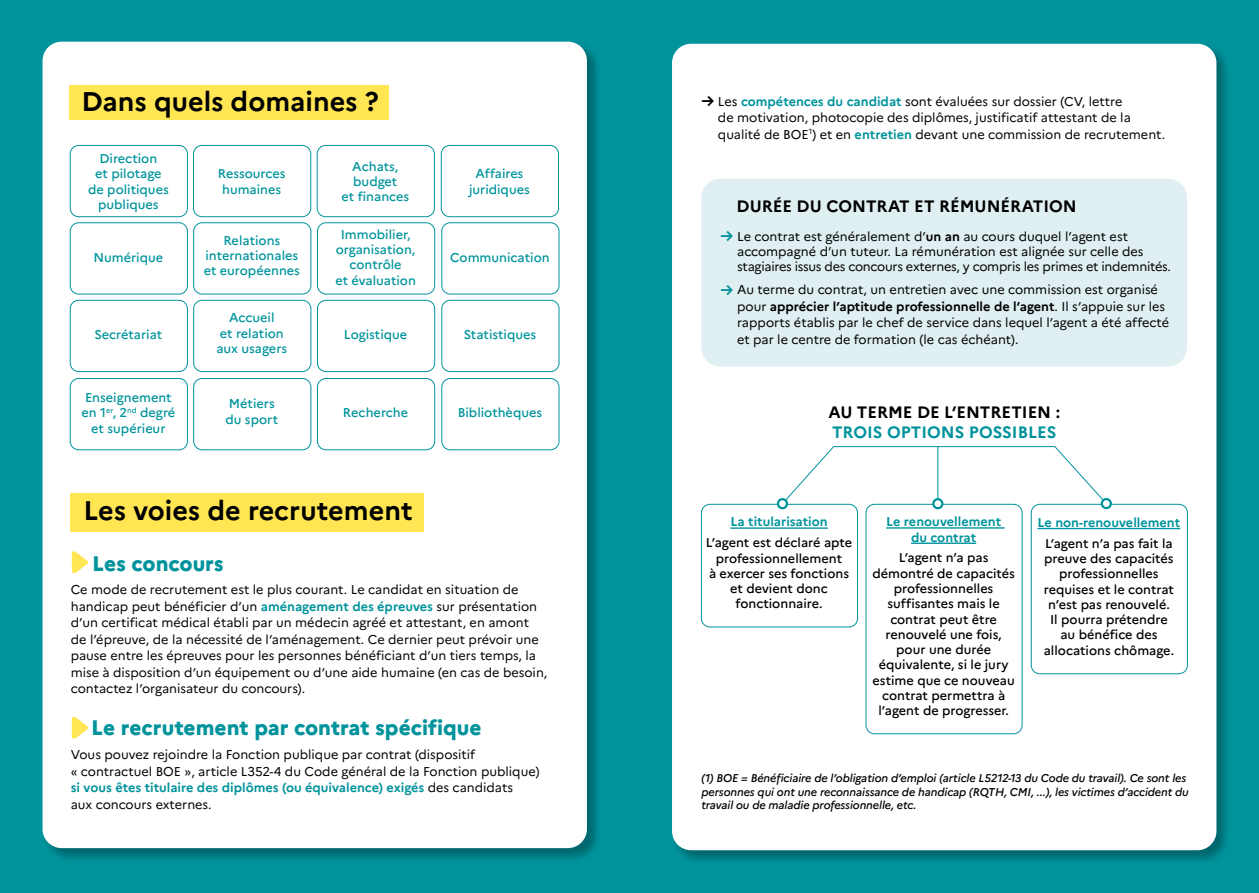
<style>
.page{position:relative;width:1259px;height:893px;background:#00939c}
.page>*{position:absolute;margin:0;border:0;box-sizing:border-box;transform-origin:0 0}
.t1{font:700 27px "Marianne";color:#000}
.t2{font:800 21px "Marianne";color:#00939c}
.t3{font:700 16.5px "Marianne";color:#000}
.t4{font:700 16.5px "Marianne";color:#00939c}
.t5{font:12.75px/16.5px "Marianne";color:#000}
.t6{font:500 12.75px/15.3px "Marianne";color:#000;text-align:center}
.t7{font:500 12.75px/15.3px "Marianne";color:#00949c;text-align:center}
.t8{font:700 12.75px/15.3px "Marianne";color:#00949c;text-align:center}
.t9{font:italic 500 11.25px/13.5px "Marianne";letter-spacing:-.01em;color:#000}
.s1{font-weight:700;color:#00939c}
.s2{font-weight:700;font-size:16.5px}
.s3{font-weight:700;font-size:16.5px;color:#00939c}
.s4{font-weight:700}
</style>
<div class="page">
<div style="left:42px;top:41px;width:559px;height:822px;background:#000;opacity:.3"></div>
<div style="left:43px;top:42px;width:544px;height:806px;background:#fff;border-radius:19px"></div>
<div style="left:671px;top:43px;width:560px;height:822px;background:#000;opacity:.3"></div>
<div style="left:672px;top:44px;width:544px;height:806px;background:#fff;border-radius:19px"></div>
<div style="left:70px;top:85px;width:319px;height:34px;background:#ffe652"></div>
<div style="left:71px;top:493px;width:353px;height:39px;background:#ffe652"></div>
<div style="left:70px;top:145px;width:118px;height:72px;border:1px solid #00949c;border-radius:9px"></div>
<div style="left:70px;top:222px;width:118px;height:72px;border:1px solid #00949c;border-radius:9px"></div>
<div style="left:70px;top:300px;width:118px;height:72px;border:1px solid #00949c;border-radius:9px"></div>
<div style="left:70px;top:378px;width:118px;height:72px;border:1px solid #00949c;border-radius:9px"></div>
<div style="left:193px;top:145px;width:118px;height:72px;border:1px solid #00949c;border-radius:9px"></div>
<div style="left:193px;top:222px;width:118px;height:72px;border:1px solid #00949c;border-radius:9px"></div>
<div style="left:193px;top:300px;width:118px;height:72px;border:1px solid #00949c;border-radius:9px"></div>
<div style="left:193px;top:378px;width:118px;height:72px;border:1px solid #00949c;border-radius:9px"></div>
<div style="left:317px;top:145px;width:118px;height:72px;border:1px solid #00949c;border-radius:9px"></div>
<div style="left:317px;top:222px;width:118px;height:72px;border:1px solid #00949c;border-radius:9px"></div>
<div style="left:317px;top:300px;width:118px;height:72px;border:1px solid #00949c;border-radius:9px"></div>
<div style="left:317px;top:378px;width:118px;height:72px;border:1px solid #00949c;border-radius:9px"></div>
<div style="left:441px;top:145px;width:118px;height:72px;border:1px solid #00949c;border-radius:9px"></div>
<div style="left:441px;top:222px;width:118px;height:72px;border:1px solid #00949c;border-radius:9px"></div>
<div style="left:441px;top:300px;width:118px;height:72px;border:1px solid #00949c;border-radius:9px"></div>
<div style="left:441px;top:378px;width:118px;height:72px;border:1px solid #00949c;border-radius:9px"></div>
<hr style="left:730px;top:527px;width:97px;height:2px;background:#00949c">
<div style="left:701px;top:504px;width:157px;height:123px;border:1px solid #00949c;border-radius:9px"></div>
<hr style="left:886px;top:527px;width:118px;height:2px;background:#00949c">
<hr style="left:911px;top:543px;width:65px;height:1px;background:#00949c">
<div style="left:865px;top:504px;width:157px;height:230px;border:1px solid #00949c;border-radius:9px"></div>
<hr style="left:1037px;top:528px;width:143px;height:1px;background:#00949c">
<div style="left:1031px;top:504px;width:156px;height:170px;border:1px solid #00949c;border-radius:9px"></div>
<div style="left:777px;top:500px;width:9px;height:7px;background:#fff;border-radius:50%"></div>
<div style="left:933px;top:500px;width:9px;height:7px;background:#fff;border-radius:50%"></div>
<svg style="left:1102px;top:500px;width:10px;height:7px"></svg>
<svg style="left:785px;top:446px;width:319px;height:55px"></svg>
<div style="left:777px;top:498px;width:11px;height:11px;border:2px solid #00939c;border-radius:50%"></div>
<div style="left:1100px;top:498px;width:12px;height:11px;border:2px solid #00939c;border-radius:50%"></div>
<hr style="left:937px;top:447px;width:1px;height:52px;background:#00939c">
<div style="left:932px;top:498px;width:11px;height:11px;border:2px solid #00939c;border-radius:50%"></div>
<svg style="left:72px;top:551px;width:16px;height:23px"></svg>
<svg style="left:72px;top:716px;width:16px;height:23px"></svg>
<div style="left:701px;top:179px;width:486px;height:188px;background:#e0eff1;border-radius:19px"></div>
<h1 class="t1" style="left:81px;top:85px;width:299px">Dans quels domaines ?</h1>
<p class="t7" style="left:88px;top:151px;width:82px">Direction<br>et pilotage de politiques publiques</p>
<p class="t7" style="left:93px;top:249px;width:71px">Numérique</p>
<p class="t7" style="left:94px;top:327px;width:69px">Secrétariat</p>
<p class="t7" style="left:81px;top:390px;width:95px">Enseignement en 1<sup>er</sup>, 2<sup>nd</sup> degré et supérieur</p>
<p class="t7" style="left:218px;top:166px;width:69px">Ressources humaines</p>
<p class="t7" style="left:204px;top:233px;width:98px">Relations internationales et européennes</p>
<p class="t7" style="left:216px;top:310px;width:72px">Accueil<br>et relation aux usagers</p>
<p class="t7" style="left:225px;top:396px;width:54px;text-align:left">Métiers du sport</p>
<p class="t7" style="left:341px;top:158px;width:69px">Achats, budget<br>et finances</p>
<p class="t7" style="left:335px;top:227px;width:82px">Immobilier, organisation, contrôle<br>et évaluation</p>
<p class="t7" style="left:344px;top:327px;width:65px">Logistique</p>
<p class="t7" style="left:343px;top:405px;width:67px">Recherche</p>
<h1 class="t1" style="left:84px;top:494px;width:330px">Les voies de recrutement</h1>
<h2 class="t2" style="left:92px;top:551px;width:133px">Les concours</h2>
<p class="t7" style="left:469px;top:166px;width:62px">Affaires juridiques</p>
<p class="t7" style="left:450px;top:249px;width:101px">Communication</p>
<p class="t7" style="left:464px;top:327px;width:74px">Statistiques</p>
<p class="t7" style="left:458px;top:405px;width:86px">Bibliothèques</p>
<p class="t5" style="left:71px;top:581px;width:478px">Ce mode de recrutement est le plus courant. Le candidat en situation de handicap peut bénéficier d’un <span class="s1">aménagement des épreuves</span> sur présentation d’un certificat médical établi par un médecin agréé et attestant, en amont de l’épreuve, de la nécessité de l’aménagement. Ce dernier peut prévoir une pause entre les épreuves pour les personnes bénéficiant d’un tiers temps, la mise à disposition d’un équipement ou d’une aide humaine (en cas de besoin, contactez l’organisateur du concours).</p>
<h2 class="t2" style="left:91px;top:715px;width:392px">Le recrutement par contrat spécifique</h2>
<p class="t5" style="left:71px;top:747px;width:470px">Vous pouvez rejoindre la Fonction publique par contrat (dispositif<br>« contractuel BOE », article L352-4 du Code général de la Fonction publique) <span class="s1">si vous êtes titulaire des diplômes (ou équivalence) exigés</span> des candidats<br>aux concours externes.</p>
<p class="t5" style="left:718px;top:93px;width:449px;text-indent:-17px"><span class="s2">→</span> Les <span class="s1">compétences du candidat</span> sont évaluées sur dossier (CV, lettre<br>de motivation, photocopie des diplômes, justificatif attestant de la qualité de BOE<sup>1</sup>) et en <span class="s1">entretien</span> devant une commission de recrutement.</p>
<p class="t3" style="left:736px;top:196px;width:342px">DURÉE DU CONTRAT ET RÉMUNÉRATION</p>
<p class="t5" style="left:737px;top:229px;width:435px;line-height:15.3px;text-indent:-17px"><span class="s3">→</span> Le contrat est généralement d’<span class="s4">un an</span> au cours duquel l’agent est accompagné d’un tuteur. La rémunération est alignée sur celle des stagiaires issus des concours externes, y compris les primes et indemnités.</p>
<p class="t5" style="left:737px;top:281px;width:433px;text-indent:-17px"><span class="s3">→</span> Au terme du contrat, un entretien avec une commission est organisé pour <span class="s4">apprécier l’aptitude professionnelle de l’agent</span>. Il s’appuie sur les rapports établis par le chef de service dans lequel l’agent a été affecté et par le centre de formation (le cas échéant).</p>
<p class="t3" style="left:828px;top:402px;width:233px">AU TERME DE L’ENTRETIEN :</p>
<p class="t4" style="left:832px;top:422px;width:226px">TROIS OPTIONS POSSIBLES</p>
<p class="t8" style="left:730px;top:514px;width:99px">La titularisation</p>
<p class="t6" style="left:706px;top:535px;width:148px">L’agent est déclaré apte professionnellement<br>à exercer ses fonctions et devient donc fonctionnaire.</p>
<p class="t8" style="left:886px;top:514px;width:116px">Le renouvellement du contrat</p>
<p class="t6" style="left:872px;top:550px;width:144px">L’agent n’a pas démontré de capacités professionnelles suffisantes mais le contrat peut être renouvelé une fois, pour une durée équivalente, si le jury estime que ce nouveau contrat permettra à l’agent de progresser.</p>
<p class="t8" style="left:1037px;top:515px;width:144px">Le non-renouvellement</p>
<p class="t6" style="left:1043px;top:535px;width:132px">L’agent n’a pas fait la preuve des capacités professionnelles requises et le contrat n’est pas renouvelé.<br>Il pourra prétendre au bénéfice des allocations chômage.</p>
<p class="t9" style="left:701px;top:771px;width:489px">(1) BOE = Bénéficiaire de l’obligation d’emploi (article L5212-13 du Code du travail). Ce sont les personnes qui ont une reconnaissance de handicap (RQTH, CMI, ...), les victimes d’accident du travail ou de maladie professionnelle, etc.</p>
</div>
